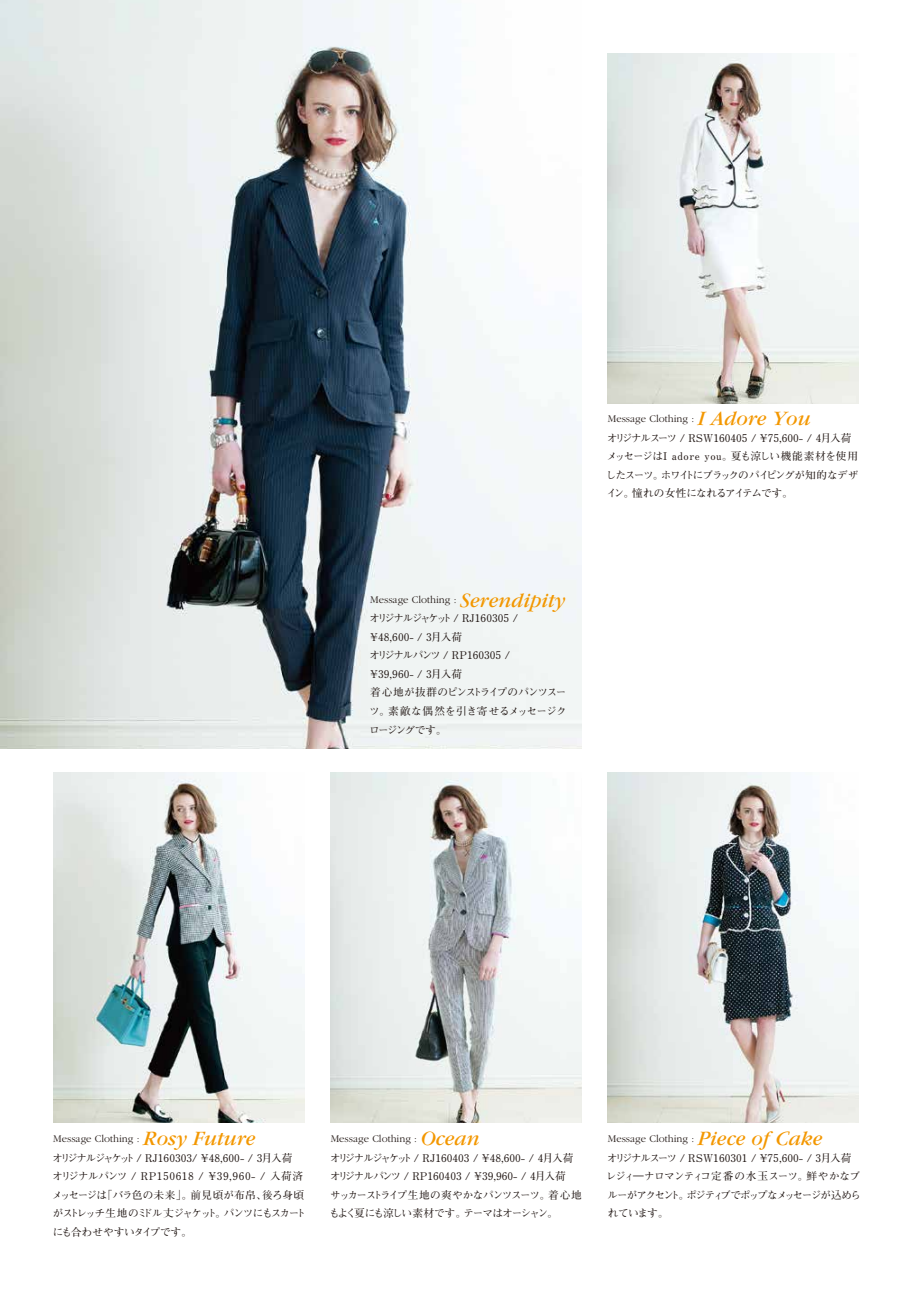
<style>
.page{position:relative;width:911px;height:1290px;background:#fff}
.page>*{position:absolute;margin:0;border:0;box-sizing:border-box;transform-origin:0 0}
.t1{font:italic 21.25px "Garamond";color:#f39700}
.t2{font:700 10.62px/18.6px "Futo Min A101 Pro";letter-spacing:-.075em;color:#221815}
.t3{font:700 10.62px/18.6px "Futo Min A101 Pro";letter-spacing:-.05em;color:#221815}
.t4{font:300 10.62px "Garamond";color:#221815}
.s1{font-weight:400;font-style:italic;font-size:21.25px;color:#f39700}
</style>
<div class="page">
<img style="left:0;top:0;width:581px;height:749px">
<img style="left:54px;top:773px;width:250px;height:350px">
<img style="left:331px;top:773px;width:250px;height:350px">
<img style="left:608px;top:773px;width:250px;height:350px">
<img style="left:608px;top:54px;width:250px;height:350px">
<p class="t4" style="left:370px;top:594px;width:197px">Message Clothing : <span class="s1">Serendipity</span></p>
<p class="t3" style="left:369px;top:607px;width:199px">オリジナルジャケット / RJ160305 /<br>￥48,600- / 3月入荷<br>オリジナルパンツ / RP160305 /<br>￥39,960- / 3月入荷<br>着心地が抜群のピンストライプのパンツスーツ。素敵な偶然を引き寄せるメッセージクロージングです。</p>
<h1 class="t1" style="left:698px;top:408px;width:114px">I Adore You</h1>
<p class="t4" style="left:608px;top:413px;width:88px">Message Clothing :</p>
<p class="t2" style="left:606px;top:427px;width:254px">オリジナルスーツ / RSW160405 / ￥75,600- / 4月入荷メッセージはI adore you。夏も涼しい機能素材を使用したスーツ。ホワイトにブラックのパイピングが知的なデザイン。憧れの女性になれるアイテムです。</p>
<h1 class="t1" style="left:698px;top:1127px;width:126px">Piece of Cake</h1>
<h1 class="t1" style="left:421px;top:1127px;width:61px">Ocean</h1>
<p class="t4" style="left:608px;top:1133px;width:88px">Message Clothing :</p>
<p class="t2" style="left:606px;top:1147px;width:256px">オリジナルスーツ / RSW160301 / ￥75,600- / 3月入荷レジィ―ナロマンティコ定番の水玉スーツ。鮮やかなブルーがアクセント。ポジティブでポップなメッセージが込められています。</p>
<h1 class="t1" style="left:143px;top:1127px;width:114px">Rosy Future</h1>
<p class="t4" style="left:331px;top:1133px;width:88px">Message Clothing :</p>
<p class="t2" style="left:329px;top:1147px;width:254px">オリジナルジャケット / RJ160403 / ￥48,600- / 4月入荷オリジナルパンツ / RP160403 / ￥39,960- / 4月入荷<br>サッカーストライプ生地の爽やかなパンツスーツ。着心地もよく夏にも涼しい素材です。テーマはオーシャン。</p>
<p class="t4" style="left:53px;top:1133px;width:88px">Message Clothing :</p>
<p class="t2" style="left:52px;top:1147px;width:256px">オリジナルジャケット / RJ160303/ ￥48,600- / 3月入荷<br>オリジナルパンツ / RP150618 / ￥39,960- / 入荷済メッセージは「バラ色の未来」。前見頃が布帛、後ろ身頃がストレッチ生地のミドル丈ジャケット。パンツにもスカートにも合わせやすいタイプです。</p>
</div>
